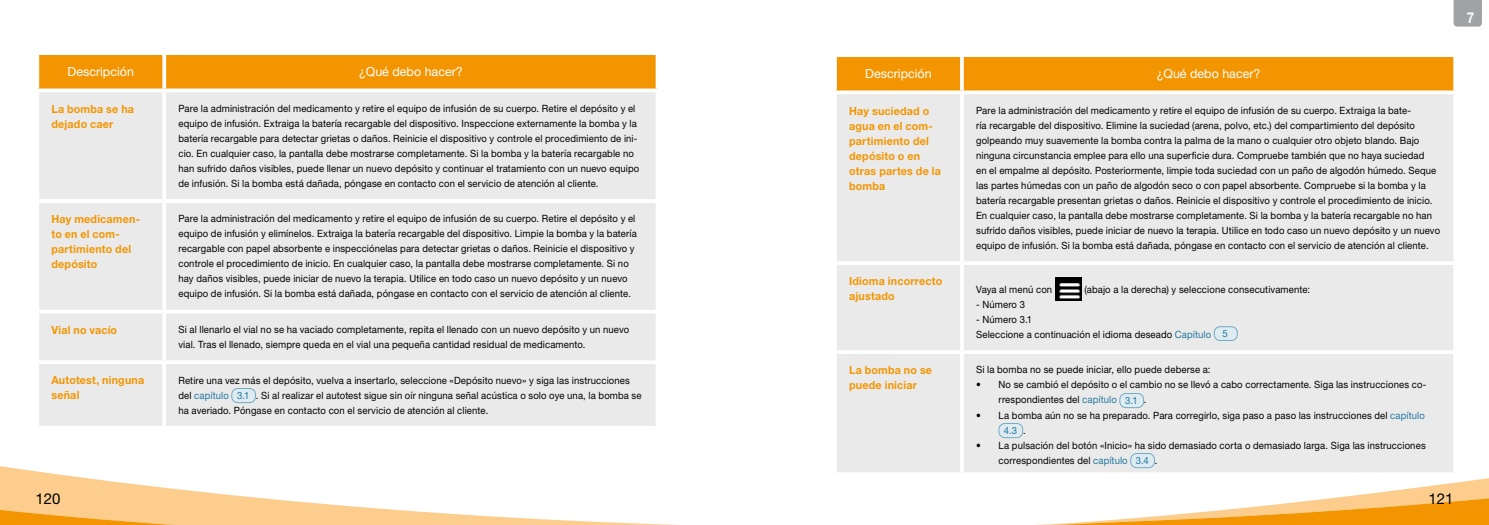
<style>
.page{position:relative;width:1489px;height:525px;background:#fff}
.page>*{position:absolute;margin:0;border:0;box-sizing:border-box;transform-origin:0 0}
.t1{font:15px "Helvetica Neue LTW1 G";color:#000}
.t2{font:700 15px "Helvetica Neue LTW1 G";color:#fbfbfb;scale:.9 1}
.t3{font:12.5px "Helvetica Neue LTW1 G";color:#fff}
.t4{font:700 11.25px/15px "Helvetica Neue LTW1 G";letter-spacing:.02em;color:#f39500;scale:.95 1}
.t5{font:10px/15px "Helvetica Neue LTW1 G";letter-spacing:.015em;color:#000;scale:.95 1}
.s1{color:#2178a1}
</style>
<div class="page">
<svg style="left:0;top:466px;width:1488px;height:29px"></svg>
<svg style="left:0;top:495px;width:1488px;height:29px"></svg>
<svg style="left:1453px;top:0;width:28px;height:27px"></svg>
<div style="left:39px;top:55px;width:616px;height:33px;background:#f39500"></div>
<div style="left:39px;top:92px;width:616px;height:333px;background:#ebeaea"></div>
<svg style="left:162px;top:55px;width:4px;height:33px"></svg>
<svg style="left:655px;top:55px;width:1px;height:33px"></svg>
<svg style="left:37px;top:88px;width:127px;height:1px"></svg>
<svg style="left:164px;top:88px;width:494px;height:3px"></svg>
<hr style="left:162px;top:92px;width:4px;height:107px;background:#fff">
<svg style="left:655px;top:92px;width:1px;height:107px"></svg>
<hr style="left:35px;top:199px;width:129px;height:4px;background:#fff">
<hr style="left:164px;top:199px;width:495px;height:4px;background:#fff">
<hr style="left:162px;top:203px;width:4px;height:106px;background:#fff">
<svg style="left:655px;top:203px;width:1px;height:106px"></svg>
<svg style="left:39px;top:309px;width:125px;height:4px"></svg>
<svg style="left:164px;top:309px;width:492px;height:4px"></svg>
<hr style="left:162px;top:313px;width:4px;height:47px;background:#fff">
<svg style="left:655px;top:314px;width:1px;height:46px"></svg>
<hr style="left:35px;top:360px;width:129px;height:4px;background:#fff">
<hr style="left:164px;top:360px;width:495px;height:4px;background:#fff">
<hr style="left:162px;top:364px;width:4px;height:61px;background:#fff">
<svg style="left:655px;top:364px;width:1px;height:61px"></svg>
<svg style="left:39px;top:425px;width:123px;height:1px"></svg>
<svg style="left:166px;top:425px;width:490px;height:1px"></svg>
<div style="left:232px;top:388px;width:23px;height:14px;background:#deebf1;border-radius:6px"></div>
<div style="left:231px;top:388px;width:25px;height:15px;border:1px solid #73abc4;border-radius:6px"></div>
<div style="left:836px;top:57px;width:617px;height:33px;background:#f39500"></div>
<div style="left:836px;top:94px;width:617px;height:378px;background:#ebeaea"></div>
<hr style="left:960px;top:57px;width:3px;height:33px;background:#fff">
<svg style="left:835px;top:90px;width:126px;height:1px"></svg>
<svg style="left:961px;top:90px;width:495px;height:2px"></svg>
<hr style="left:960px;top:94px;width:3px;height:167px;background:#fff">
<hr style="left:833px;top:261px;width:128px;height:4px;background:#fff">
<hr style="left:961px;top:261px;width:495px;height:4px;background:#fff">
<hr style="left:960px;top:265px;width:3px;height:85px;background:#fff">
<hr style="left:833px;top:350px;width:128px;height:4px;background:#fff">
<hr style="left:833px;top:354px;width:3px;height:118px;background:#fff">
<hr style="left:961px;top:350px;width:495px;height:4px;background:#fff">
<hr style="left:960px;top:354px;width:3px;height:118px;background:#fff">
<hr style="left:1453px;top:354px;width:3px;height:118px;background:#fff">
<hr style="left:833px;top:472px;width:128px;height:4px;background:#fff">
<hr style="left:961px;top:472px;width:495px;height:4px;background:#fff">
<img style="left:1054px;top:277px;width:27px;height:23px">
<div style="left:1214px;top:326px;width:23px;height:14px;background:#deebf1;border-radius:6px"></div>
<div style="left:1213px;top:326px;width:24px;height:14px;border:1px solid #73abc4;border-radius:6px"></div>
<div style="left:1119px;top:393px;width:24px;height:14px;background:#deebf1;border-radius:6px"></div>
<div style="left:1119px;top:393px;width:24px;height:14px;border:1px solid #73abc4;border-radius:6px"></div>
<div style="left:998px;top:423px;width:24px;height:14px;background:#deebf1;border-radius:6px"></div>
<div style="left:998px;top:423px;width:24px;height:14px;border:1px solid #73abc4;border-radius:6px"></div>
<div style="left:1130px;top:453px;width:24px;height:14px;background:#deebf1;border-radius:6px"></div>
<div style="left:1130px;top:453px;width:24px;height:14px;border:1px solid #73abc4;border-radius:6px"></div>
<h1 class="t2" style="left:1466px;top:8px;width:10px">7</h1>
<p class="t3" style="left:68px;top:64px;width:68px">Descripción</p>
<p class="t3" style="left:359px;top:64px;width:105px">¿Qué debo hacer?</p>
<p class="t4" style="left:51px;top:101px;width:88px">La bomba se ha dejado caer</p>
<p class="t5" style="left:178px;top:101px;width:486px">Pare la administración del medicamento y retire el equipo de infusión de su cuerpo. Retire el depósito y el equipo de infusión. Extraiga la batería recargable del dispositivo. Inspeccione externamente la bomba y la batería recargable para detectar grietas o daños. Reinicie el dispositivo y controle el procedimiento de ini‑ cio. En cualquier caso, la pantalla debe mostrarse completamente. Si la bomba y la batería recargable no han sufrido daños visibles, puede llenar un nuevo depósito y continuar el tratamiento con un nuevo equipo de infusión. Si la bomba está dañada, póngase en contacto con el servicio de atención al cliente.</p>
<p class="t4" style="left:51px;top:211px;width:95px">Hay medicamen‑ to en el com‑ partimiento del depósito</p>
<p class="t5" style="left:178px;top:211px;width:484px">Pare la administración del medicamento y retire el equipo de infusión de su cuerpo. Retire el depósito y el equipo de infusión y elimínelos. Extraiga la batería recargable del dispositivo. Limpie la bomba y la batería recargable con papel absorbente e inspecciónelas para detectar grietas o daños. Reinicie el dispositivo y controle el procedimiento de inicio. En cualquier caso, la pantalla debe mostrarse completamente. Si no hay daños visibles, puede iniciar de nuevo la terapia. Utilice en todo caso un nuevo depósito y un nuevo equipo de infusión. Si la bomba está dañada, póngase en contacto con el servicio de atención al cliente.</p>
<p class="t4" style="left:51px;top:322px;width:71px">Vial no vacío</p>
<p class="t5" style="left:178px;top:321px;width:476px">Si al llenarlo el vial no se ha vaciado completamente, repita el llenado con un nuevo depósito y un nuevo vial. Tras el llenado, siempre queda en el vial una pequeña cantidad residual de medicamento.</p>
<p class="t4" style="left:51px;top:372px;width:99px">Autotest, ninguna señal</p>
<p class="t5" style="left:178px;top:372px;width:489px">Retire una vez más el depósito, vuelva a insertarlo, seleccione «Depósito nuevo» y siga las instrucciones del <span class="s1">capítulo 3.1</span> . Si al realizar el autotest sigue sin oír ninguna señal acústica o solo oye una, la bomba se ha averiado. Póngase en contacto con el servicio de atención al cliente.</p>
<p class="t3" style="left:865px;top:66px;width:68px">Descripción</p>
<p class="t3" style="left:1156px;top:66px;width:105px">¿Qué debo hacer?</p>
<p class="t4" style="left:849px;top:103px;width:98px">Hay suciedad o agua en el com‑ partimiento del depósito o en otras partes de la bomba</p>
<p class="t5" style="left:976px;top:102px;width:490px">Pare la administración del medicamento y retire el equipo de infusión de su cuerpo. Extraiga la bate‑<br>ría recargable del dispositivo. Elimine la suciedad (arena, polvo, etc.) del compartimiento del depósito golpeando muy suavemente la bomba contra la palma de la mano o cualquier otro objeto blando. Bajo ninguna circunstancia emplee para ello una superficie dura. Compruebe también que no haya suciedad<br>en el empalme al depósito. Posteriormente, limpie toda suciedad con un paño de algodón húmedo. Seque las partes húmedas con un paño de algodón seco o con papel absorbente. Compruebe si la bomba y la batería recargable presentan grietas o daños. Reinicie el dispositivo y controle el procedimiento de inicio.<br>En cualquier caso, la pantalla debe mostrarse completamente. Si la bomba y la batería recargable no han sufrido daños visibles, puede iniciar de nuevo la terapia. Utilice en todo caso un nuevo depósito y un nuevo equipo de infusión. Si la bomba está dañada, póngase en contacto con el servicio de atención al cliente.</p>
<p class="t4" style="left:849px;top:273px;width:99px">Idioma incorrecto ajustado</p>
<p class="t5" style="left:976px;top:281px;width:82px">Vaya al menú con</p>
<p class="t5" style="left:1084px;top:281px;width:239px">(abajo a la derecha) y seleccione consecutivamente:</p>
<p class="t5" style="left:976px;top:296px;width:53px">- Número 3</p>
<p class="t5" style="left:976px;top:311px;width:266px">- Número 3.1<br>Seleccione a continuación el idioma deseado <span class="s1">Capítulo 5</span></p>
<p class="t4" style="left:849px;top:362px;width:89px">La bomba no se puede iniciar</p>
<p class="t5" style="left:976px;top:362px;width:248px">Si la bomba no se puede iniciar, ello puede deberse a:</p>
<p class="t5" style="left:998px;top:377px;width:452px;text-indent:-22px">• No se cambió el depósito o el cambio no se llevó a cabo correctamente. Siga las instrucciones co‑ rrespondientes del <span class="s1">capítulo 3.1</span> .</p>
<p class="t5" style="left:1003px;top:407px;width:444px;line-height:15.6px;text-indent:-28px">• La bomba aún no se ha preparado. Para corregirlo, siga paso a paso las instrucciones del <span class="s1">capítulo<br>4.3</span> .</p>
<p class="t5" style="left:998px;top:437px;width:451px;text-indent:-22px">• La pulsación del botón «Inicio» ha sido demasiado corta o demasiado larga. Siga las instrucciones correspondientes del <span class="s1">capítulo 3.4</span> .</p>
<h1 class="t1" style="left:35px;top:489px;width:27px">120</h1>
<h1 class="t1" style="left:1428px;top:489px;width:27px">121</h1>
</div>
